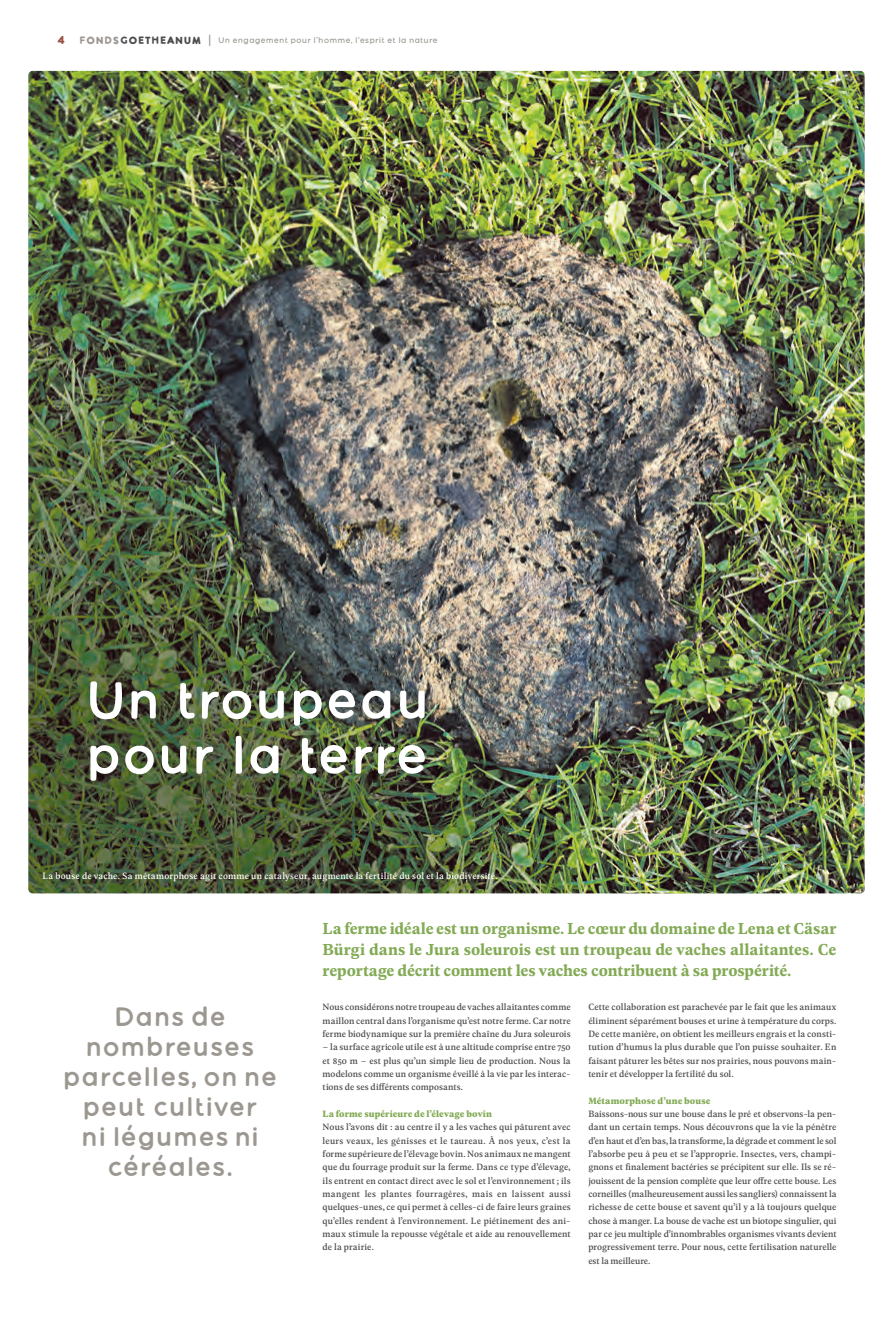
<style>
.page{position:relative;width:893px;height:1333px;background:#fff}
.page>*{position:absolute;margin:0;border:0;box-sizing:border-box;transform-origin:0 0}
.t1{font:700 50px/55px "Golden Hour";letter-spacing:-.02em;color:#fff}
.t2{font:700 25px/30px "Golden Hour";letter-spacing:-.01em;color:#9c9891;text-align:center}
.t3{font:600 17px/21px "Geller Text";letter-spacing:-.005em;color:#83aa55;text-align:justify}
.t4{font:10px "MILKANDCLAY Bold";color:#974c40}
.t5{font:9.8px/13.3px "Geller Text";letter-spacing:.01em;color:#4b4c4d;text-align:justify}
.t6{font:9.8px "Geller Text";letter-spacing:.02em;color:#fff}
.t7{font:700 9.8px "Geller Text";letter-spacing:.01em;color:#83aa55}
.t8{font:500 8px "Golden Hour";letter-spacing:.005em;color:#9c9891}
.s1{font-family:"MILKANDCLAY Bold";font-weight:400;font-size:10px}
.s2{font-family:"MILKANDCLAY Bold";font-weight:400;font-size:10px;color:#4b4c4d}
</style>
<div class="page">
<img style="left:28px;top:71px;width:837px;height:822px">
<p class="t4" style="left:57px;top:35px;width:10px">4</p>
<p class="t8" style="left:79px;top:35px;width:360px"><span class="s1">fONDS</span><span class="s2">GOETHEANUM</span> <span class="s1">|</span> Un engagement pour l’homme, l’esprit et la nature</p>
<h1 class="t1" style="left:85px;top:669px;width:346px">Un troupeau pour la terre</h1>
<p class="t6" style="left:43px;top:869px;width:457px">La bouse de vache. Sa métamorphose agit comme un catalyseur, augmente la fertilité du sol et la biodiversité.</p>
<h2 class="t2" style="left:62px;top:1000px;width:217px">Dans de nombreuses parcelles, on ne peut cultiver<br>ni légumes ni céréales.</h2>
<h3 class="t3" style="left:323px;top:916px;width:515px">La ferme idéale est un organisme. Le cœur du domaine de Lena et Cäsar Bürgi dans le Jura soleurois est un troupeau de vaches allaitantes. Ce reportage décrit comment les vaches contribuent à sa prospérité.</h3>
<p class="t5" style="left:323px;top:999px;width:250px">Nous considérons notre troupeau de vaches allaitantes comme maillon central dans l’organisme qu’est notre ferme. Car notre ferme biodynamique sur la première chaîne du Jura soleurois</p>
<p class="t5" style="left:323px;top:1040px;width:250px">– la surface agricole utile est à une altitude comprise entre 750 et 850 m – est plus qu’un simple lieu de production. Nous la modelons comme un organisme éveillé à la vie par les interac&shy;tions de ses différents composants.</p>
<p class="t7" style="left:323px;top:1106px;width:171px">La forme supérieure de l’élevage bovin</p>
<p class="t5" style="left:323px;top:1120px;width:250px">Nous l’avons dit : au centre il y a les vaches qui pâturent avec leurs veaux, les génisses et le taureau. À nos yeux, c’est la forme supérieure de l’élevage bovin. Nos animaux ne mangent que du fourrage produit sur la ferme. Dans ce type d’élevage, ils entrent en contact direct avec le sol et l’environnement ; ils mangent les plantes fourragères, mais en laissent aussi quelques-unes, ce qui permet à celles-ci de faire leurs graines qu’elles rendent à l’environnement. Le piétinement des ani&shy;maux stimule la repousse végétale et aide au renouvellement de la prairie.</p>
<p class="t5" style="left:588px;top:999px;width:250px">Cette collaboration est parachevée par le fait que les animaux éliminent séparément bouses et urine à température du corps.<br>De cette manière, on obtient les meilleurs engrais et la consti&shy;tution d’humus la plus durable que l’on puisse souhaiter. En faisant pâturer les bêtes sur nos prairies, nous pouvons main&shy;tenir et développer la fertilité du sol.</p>
<p class="t7" style="left:588px;top:1093px;width:124px">Métamorphose d’une bouse</p>
<p class="t5" style="left:588px;top:1106px;width:250px">Baissons-nous sur une bouse dans le pré et observons-la pen&shy;dant un certain temps. Nous découvrons que la vie la pénètre d’en haut et d’en bas, la transforme, la dégrade et comment le sol l’absorbe peu à peu et se l’approprie. Insectes, vers, champi&shy;gnons et finalement bactéries se précipitent sur elle. Ils se ré&shy;jouissent de la pension complète que leur offre cette bouse. Les corneilles (malheureusement aussi les sangliers) connaissent la richesse de cette bouse et savent qu’il y a là toujours quelque chose à manger. La bouse de vache est un biotope singulier, qui par ce jeu multiple d’innombrables organismes vivants devient progressivement terre. Pour nous, cette fertilisation naturelle est la meilleure.</p>
</div>
